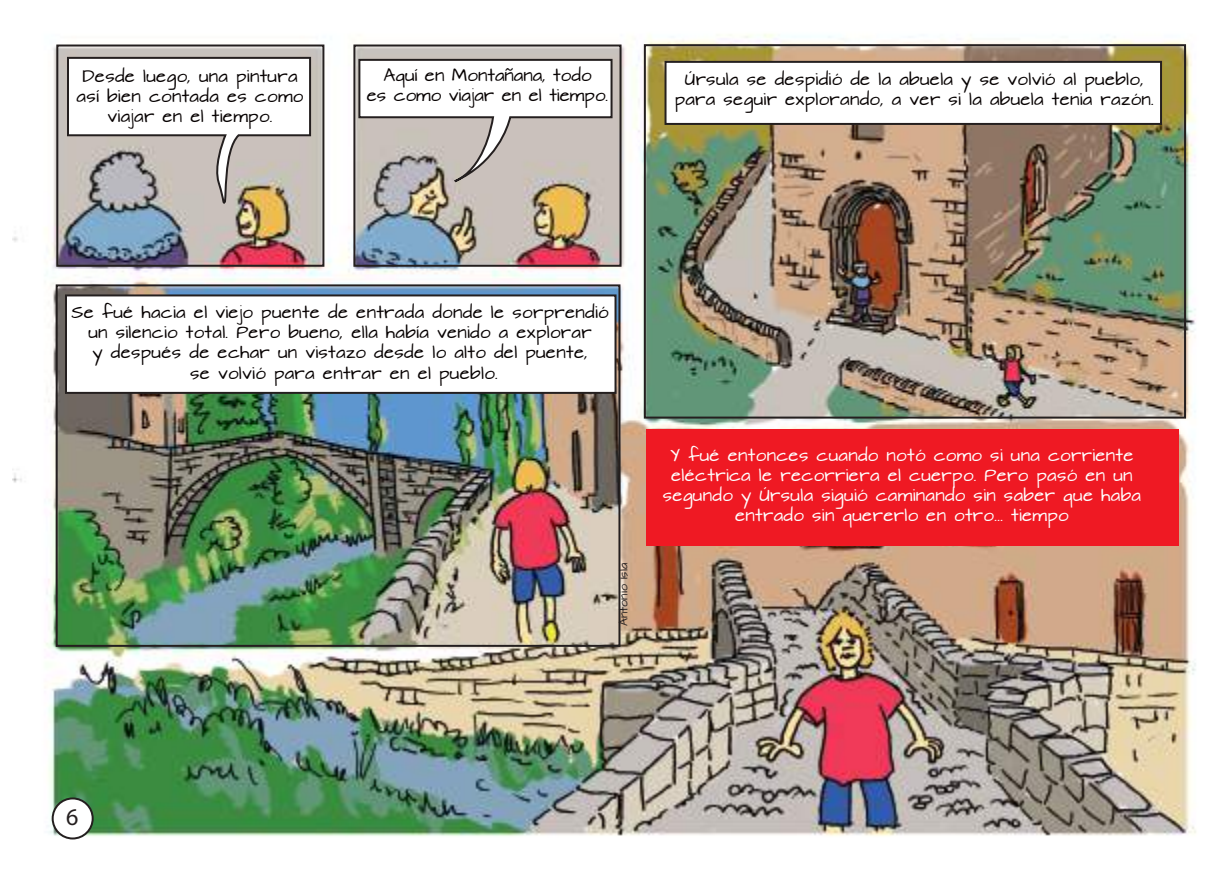
<style>
.page{position:relative;width:1225px;height:874px;background:#fff}
.page>*{position:absolute;margin:0;border:0;box-sizing:border-box;transform-origin:0 0}
.t1{font:24px "Myriad Pro";color:#241f1f}
.t2{font:15px/20px "Architects Daughter";letter-spacing:.02em;color:#060000;text-align:center}
.t3{font:15px/20px "Architects Daughter";letter-spacing:.02em;color:#fff;text-align:center}
.t4{font:15px/20px "Architects Daughter";color:#060000;text-align:center}
.t5{font:10px "Architects Daughter";color:#241f1f}
</style>
<div class="page">
<img style="left:12px;top:34px;width:1184px;height:806px">
<div style="left:646px;top:429px;width:532px;height:117px;background:#ef1923"></div>
<div style="left:65px;top:294px;width:551px;height:99px;background:#fff;border:2px solid #241f1f"></div>
<div style="left:664px;top:61px;width:498px;height:64px;background:#fff;border:2px solid #241f1f"></div>
<svg style="left:357px;top:58px;width:256px;height:126px"></svg>
<svg style="left:66px;top:56px;width:246px;height:148px"></svg>
<div style="left:53px;top:798px;width:40px;height:40px;background:#fff;border-radius:50%"></div>
<div style="left:52px;top:797px;width:42px;height:42px;border:2px solid #241f1f;border-radius:50%"></div>
<div style="left:56px;top:44px;width:268px;height:222px;border:2px solid #241f1f"></div>
<div style="left:353px;top:44px;width:268px;height:222px;border:2px solid #241f1f"></div>
<div style="left:644px;top:44px;width:542px;height:374px;border:2px solid #241f1f"></div>
<div style="left:56px;top:284px;width:564px;height:362px;border:2px solid #241f1f"></div>
<p class="t2" style="left:77px;top:67px;width:228px">Desde luego, una pintura así bien contada es como viajar en el tiempo.</p>
<p class="t4" style="left:367px;top:66px;width:243px">Aquí en Montañana, todo<br>es como viajar en el tiempo.</p>
<p class="t2" style="left:674px;top:69px;width:481px">Úrsula se despidió de la abuela y se volvió al pueblo, para seguir explorando, a ver si la abuela tenia razón.</p>
<p class="t2" style="left:71px;top:303px;width:539px">Se fué hacia el viejo puente de entrada donde le sorprendió un silencio total. Pero bueno, ella había venido a explorar<br>y después de echar un vistazo desde lo alto del puente,<br>se volvió para entrar en el pueblo.</p>
<p class="t5" style="left:618px;top:625px;width:65px;rotate:-90deg">Antonio Isla</p>
<p class="t3" style="left:663px;top:445px;width:480px">Y fué entonces cuando notó como si una corriente eléctrica le recorriera el cuerpo. Pero pasó en un segundo y Úrsula siguió caminando sin saber que haba entrado sin quererlo en otro... tiempo</p>
<h1 class="t1" style="left:66px;top:801px;width:14px">6</h1>
</div>
